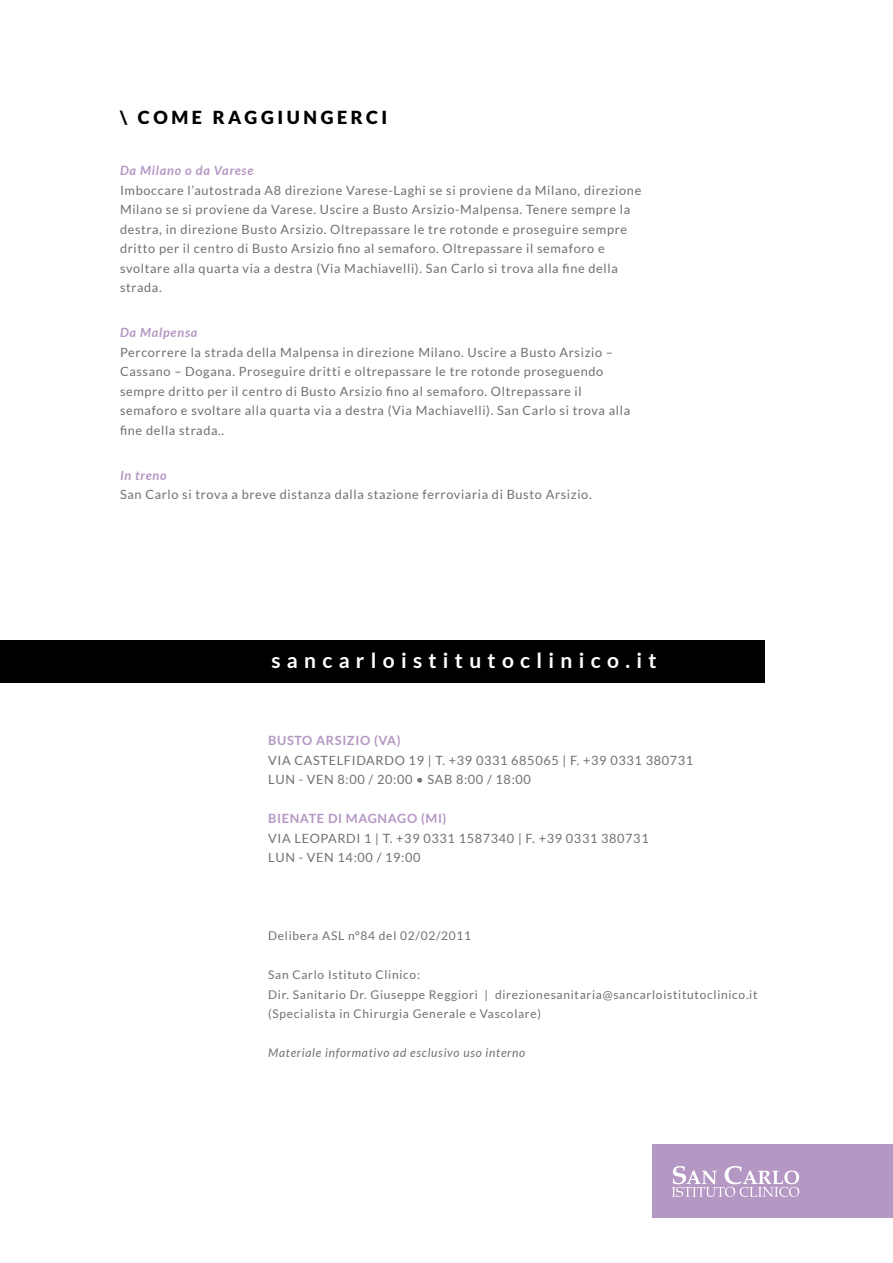
<style>
.page{position:relative;width:893px;height:1263px;background:#fff}
.page>*{position:absolute;margin:0;border:0;box-sizing:border-box;transform-origin:0 0}
.t1{font:700 21px "Lato";letter-spacing:.3em;color:#fff}
.t2{font:900 18px "Lato";letter-spacing:.2em;color:#000}
.t3{font:12.75px/19.5px "Lato";letter-spacing:.05em;color:#6f7072}
.t4{font:700 12.75px "Lato";letter-spacing:.05em;color:#b597c3}
.t5{font:italic 700 12.75px "Lato";letter-spacing:.06em;color:#b597c3}
.t6{font:12px/19.5px "Lato";letter-spacing:.06em;color:#6f7072}
.t7{font:italic 12px "Lato";letter-spacing:.06em;color:#6f7072}
</style>
<div class="page">
<div style="left:0;top:640px;width:765px;height:42px;background:#000"></div>
<div style="left:653px;top:1145px;width:240px;height:73px;background:#b597c3"></div>
<svg style="left:672px;top:1166px;width:127px;height:31px"></svg>
<h2 class="t2" style="left:120px;top:107px;width:269px">\ COME RAGGIUNGERCI</h2>
<p class="t5" style="left:120px;top:163px;width:135px">Da Milano o da Varese</p>
<p class="t3" style="left:120px;top:180px;width:523px">Imboccare l’autostrada A8 direzione Varese-Laghi se si proviene da Milano, direzione Milano se si proviene da Varese. Uscire a Busto Arsizio-Malpensa. Tenere sempre la destra, in direzione Busto Arsizio. Oltrepassare le tre rotonde e proseguire sempre dritto per il centro di Busto Arsizio fino al semaforo. Oltrepassare il semaforo e svoltare alla quarta via a destra (Via Machiavelli). San Carlo si trova alla fine della strada.</p>
<p class="t5" style="left:120px;top:325px;width:79px">Da Malpensa</p>
<p class="t3" style="left:120px;top:342px;width:512px">Percorrere la strada della Malpensa in direzione Milano. Uscire a Busto Arsizio – Cassano – Dogana. Proseguire dritti e oltrepassare le tre rotonde proseguendo sempre dritto per il centro di Busto Arsizio fino al semaforo. Oltrepassare il semaforo e svoltare alla quarta via a destra (Via Machiavelli). San Carlo si trova alla fine della strada..</p>
<p class="t5" style="left:120px;top:468px;width:48px">In treno</p>
<p class="t3" style="left:120px;top:485px;width:473px">San Carlo si trova a breve distanza dalla stazione ferroviaria di Busto Arsizio.</p>
<h1 class="t1" style="left:271px;top:648px;width:387px">sancarloistitutoclinico.it</h1>
<p class="t4" style="left:268px;top:733px;width:134px">BUSTO ARSIZIO (VA)</p>
<p class="t3" style="left:268px;top:750px;width:426px">VIA CASTELFIDARDO 19 | T. +39 0331 685065 | F. +39 0331 380731<br>LUN - VEN 8:00 / 20:00 • SAB 8:00 / 18:00</p>
<p class="t4" style="left:268px;top:811px;width:180px">BIENATE DI MAGNAGO (MI)</p>
<p class="t3" style="left:268px;top:828px;width:382px">VIA LEOPARDI 1 | T. +39 0331 1587340 | F. +39 0331 380731<br>LUN - VEN 14:00 / 19:00</p>
<p class="t6" style="left:268px;top:926px;width:205px">Delibera ASL n°84 del 02/02/2011</p>
<p class="t6" style="left:268px;top:965px;width:491px">San Carlo Istituto Clinico:<br>Dir. Sanitario Dr. Giuseppe Reggiori | direzionesanitaria@sancarloistitutoclinico.it (Specialista in Chirurgia Generale e Vascolare)</p>
<p class="t7" style="left:268px;top:1046px;width:259px">Materiale informativo ad esclusivo uso interno</p>
</div>
